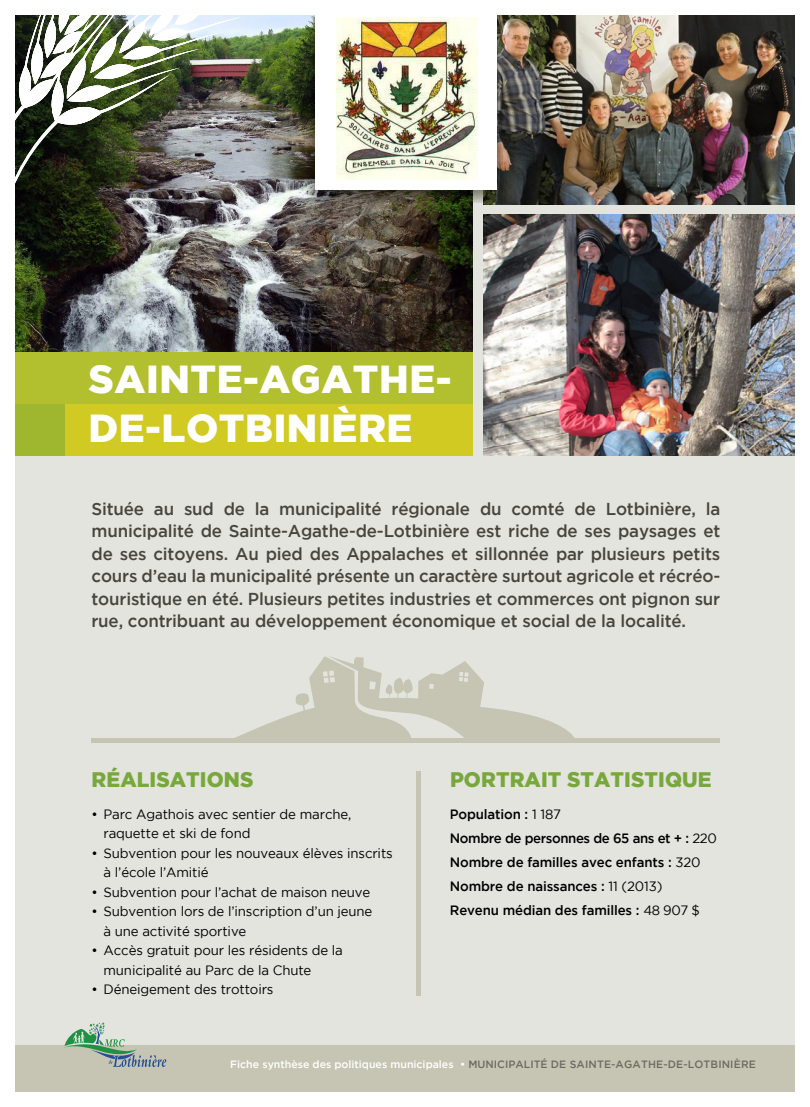
<style>
.page{position:relative;width:810px;height:1107px;background:#fff}
.page>*{position:absolute;margin:0;border:0;box-sizing:border-box;transform-origin:0 0}
.t1{font:900 39px/49.5px "Gotham";letter-spacing:.015em;color:#fff}
.t2{font:900 21px "Gotham";letter-spacing:.005em;color:#78a83b}
.t3{font:500 17.25px/22.5px "Gotham";letter-spacing:-.01em;color:#47463e;text-align:justify}
.t4{font:13.5px/19.5px "Gotham";letter-spacing:-.01em;color:#000}
.t5{font:500 13.5px/24px "Gotham";letter-spacing:-.01em;color:#000}
.t6{font:500 10.5px "Gotham";color:#6d6b61}
.s1{font-weight:400}
.s2{color:#fff}
</style>
<div class="page">
<img style="left:15px;top:15px;width:780px;height:1077px">
<svg style="left:232px;top:656px;width:343px;height:87px;background:#d5d4c8"></svg>
<h1 class="t1" style="left:89px;top:353px;width:365px">SAINTE-AGATHE-<br>DE-LOTBINIÈRE</h1>
<p class="t3" style="left:92px;top:497px;width:630px">Située au sud de la municipalité régionale du comté de Lotbinière, la municipalité de Sainte-Agathe-de-Lotbinière est riche de ses paysages et de ses citoyens. Au pied des Appalaches et sillonnée par plusieurs petits cours d’eau la municipalité présente un caractère surtout agricole et récréo&shy;touristique en été. Plusieurs petites industries et commerces ont pignon sur rue, contribuant au développement économique et social de la localité.</p>
<p class="t2" style="left:92px;top:768px;width:163px">RÉALISATIONS</p>
<p class="t4" style="left:104px;top:804px;width:249px;text-indent:-12px">• Parc Agathois avec sentier de marche, raquette et ski de fond</p>
<p class="t4" style="left:104px;top:843px;width:291px;text-indent:-12px">• Subvention pour les nouveaux élèves inscrits à l’école l’Amitié</p>
<p class="t4" style="left:92px;top:882px;width:280px">• Subvention pour l’achat de maison neuve</p>
<p class="t4" style="left:104px;top:901px;width:270px;text-indent:-12px">• Subvention lors de l’inscription d’un jeune à une activité sportive</p>
<p class="t4" style="left:104px;top:940px;width:241px;text-indent:-12px">• Accès gratuit pour les résidents de la municipalité au Parc de la Chute</p>
<p class="t4" style="left:92px;top:979px;width:184px">• Déneigement des trottoirs</p>
<p class="t2" style="left:450px;top:768px;width:263px">PORTRAIT STATISTIQUE</p>
<p class="t5" style="left:450px;top:802px;width:268px">Population : <span class="s1">1 187<br></span>Nombre de personnes de 65 ans et + : <span class="s1">220<br></span>Nombre de familles avec enfants : <span class="s1">320<br></span>Nombre de naissances : <span class="s1">11 (2013)<br></span>Revenu médian des familles : <span class="s1">48 907 $</span></p>
<p class="t6" style="left:230px;top:1058px;width:527px"><span class="s2">Fiche synthèse des politiques municipales •</span> MUNICIPALITÉ DE SAINTE-AGATHE-DE-LOTBINIÈRE</p>
</div>
